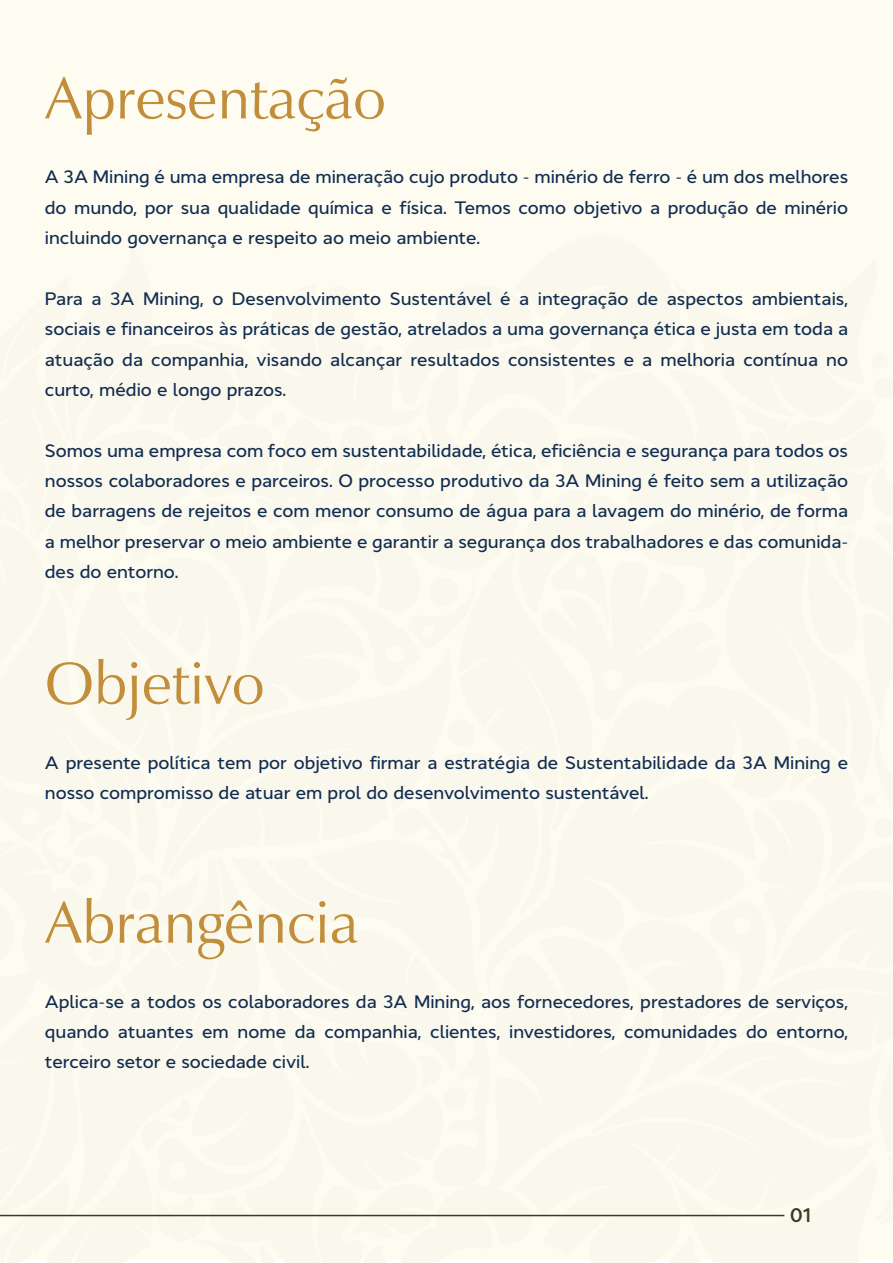
<style>
.page{position:relative;width:893px;height:1263px;background:#fff}
.page>*{position:absolute;margin:0;border:0;box-sizing:border-box;transform-origin:0 0}
.t1{font:60px "Zapf Humanist 601 BT";color:#c18f3b}
.t2{font:600 19.65px "Cyntho Next";color:#353e20}
.t3{font:500 18px/30.3px "Cyntho Next";color:#112d50;text-align:justify}
</style>
<div class="page">
<div style="left:0;top:0;width:893px;height:1258px;background:#fefbf1"></div>
<svg style="left:0;top:1214px;width:893px;height:49px"></svg>
<div style="left:871px;top:352px;width:17px;height:17px;background:#faf7ed;border-radius:50%"></div>
<hr style="left:0;top:1215px;width:784px;height:1px;background:#353e20">
<h1 class="t1" style="left:45px;top:61px;width:342px">Apresentação</h1>
<p class="t3" style="left:45px;top:162px;width:805px">A 3A Mining é uma empresa de mineração cujo produto - minério de ferro - é um dos melhores do mundo, por sua qualidade química e física. Temos como objetivo a produção de minério incluindo governança e respeito ao meio ambiente.</p>
<p class="t3" style="left:45px;top:283px;width:805px">Para a 3A Mining, o Desenvolvimento Sustentável é a integração de aspectos ambientais, sociais e financeiros às práticas de gestão, atrelados a uma governança ética e justa em toda a atuação da companhia, visando alcançar resultados consistentes e a melhoria contínua no curto, médio e longo prazos.</p>
<p class="t3" style="left:45px;top:435px;width:805px">Somos uma empresa com foco em sustentabilidade, ética, eficiência e segurança para todos os nossos colaboradores e parceiros. O processo produtivo da 3A Mining é feito sem a utilização de barragens de rejeitos e com menor consumo de água para a lavagem do minério, de forma a melhor preservar o meio ambiente e garantir a segurança dos trabalhadores e das comunida&shy;des do entorno.</p>
<h1 class="t1" style="left:45px;top:646px;width:221px">Objetivo</h1>
<p class="t3" style="left:45px;top:747px;width:805px">A presente política tem por objetivo firmar a estratégia de Sustentabilidade da 3A Mining e nosso compromisso de atuar em prol do desenvolvimento sustentável.</p>
<h1 class="t1" style="left:45px;top:885px;width:315px">Abrangência</h1>
<p class="t3" style="left:45px;top:986px;width:805px">Aplica-se a todos os colaboradores da 3A Mining, aos fornecedores, prestadores de serviços, quando atuantes em nome da companhia, clientes, investidores, comunidades do entorno, terceiro setor e sociedade civil.</p>
<p class="t2" style="left:790px;top:1203px;width:23px">01</p>
</div>
